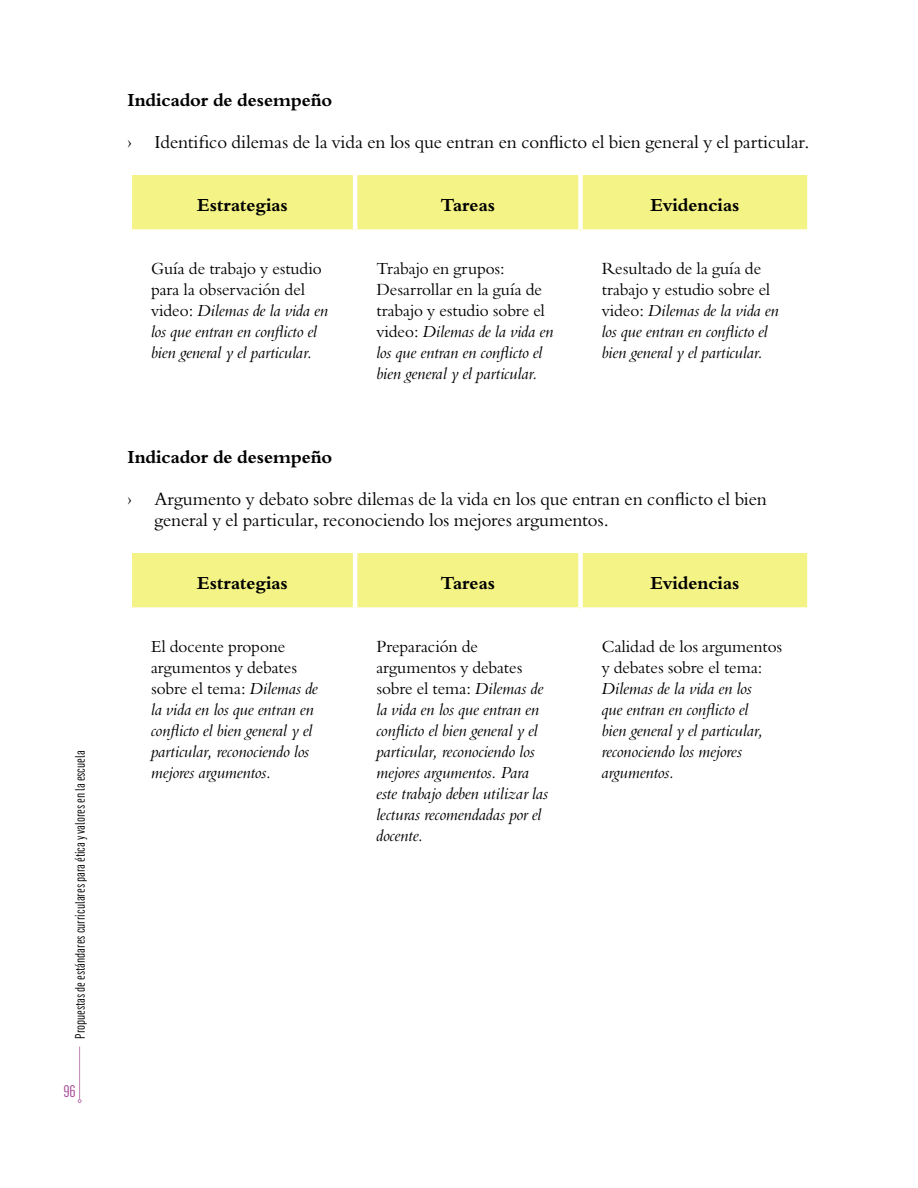
<style>
.page{position:relative;width:918px;height:1188px;background:#fff}
.page>*{position:absolute;margin:0;border:0;box-sizing:border-box;transform-origin:0 0}
.t1{font:18px/21px "Borgia Pro";letter-spacing:-.005em;color:#000}
.t2{font:700 18px "Borgia Pro";letter-spacing:-.005em;color:#000}
.t3{font:italic 16.5px/21px "Borgia Pro";letter-spacing:-.005em;color:#000}
.t4{font:16.5px/21px "Borgia Pro";letter-spacing:-.005em;color:#000}
.t5{font:16.5px "Flama Condensed";color:#a84d97}
.t6{font:13.5px "Flama Condensed";color:#000}
.s1{font-style:normal}
</style>
<div class="page">
<div style="left:132px;top:175px;width:675px;height:54px;background:#f4f385"></div>
<hr style="left:353px;top:175px;width:4px;height:54px;background:#fff">
<div style="left:578px;top:175px;width:5px;height:54px;background:#fff"></div>
<div style="left:132px;top:553px;width:675px;height:54px;background:#f4f385"></div>
<hr style="left:353px;top:553px;width:4px;height:54px;background:#fff">
<div style="left:578px;top:553px;width:5px;height:54px;background:#fff"></div>
<hr style="left:79px;top:1047px;width:1px;height:53px;background:#c282b6">
<p class="t6" style="left:72px;top:1039px;width:290px;rotate:-90deg">Propuestas de estándares curriculares para ética y valores en la escuela</p>
<p class="t5" style="left:63px;top:1081px;width:14px">96</p>
<p class="t2" style="left:128px;top:89px;width:206px">Indicador de desempeño</p>
<p class="t1" style="left:128px;top:132px;width:6px">›</p>
<p class="t1" style="left:155px;top:132px;width:656px">Identifico dilemas de la vida en los que entran en conflicto el bien general y el particular.</p>
<p class="t2" style="left:197px;top:194px;width:92px">Estrategias</p>
<p class="t2" style="left:441px;top:194px;width:56px">Tareas</p>
<p class="t2" style="left:651px;top:194px;width:90px">Evidencias</p>
<p class="t3" style="left:151px;top:259px;width:179px"><span class="s1">Guía de trabajo y estudio para la observación del video:</span> Dilemas de la vida en los que entran en conflicto el bien general y el particular.</p>
<p class="t3" style="left:376px;top:259px;width:179px"><span class="s1">Trabajo en grupos:<br>Desarrollar en la guía de trabajo y estudio sobre el video:</span> Dilemas de la vida en los que entran en conflicto el bien general y el particular.</p>
<p class="t3" style="left:602px;top:259px;width:179px"><span class="s1">Resultado de la guía de trabajo y estudio sobre el video:</span> Dilemas de la vida en los que entran en conflicto el bien general y el particular.</p>
<p class="t2" style="left:128px;top:446px;width:206px">Indicador de desempeño</p>
<p class="t1" style="left:128px;top:489px;width:6px">›</p>
<p class="t1" style="left:155px;top:489px;width:614px">Argumento y debato sobre dilemas de la vida en los que entran en conflicto el bien general y el particular, reconociendo los mejores argumentos.</p>
<p class="t2" style="left:197px;top:572px;width:92px">Estrategias</p>
<p class="t2" style="left:441px;top:572px;width:56px">Tareas</p>
<p class="t2" style="left:651px;top:572px;width:90px">Evidencias</p>
<p class="t3" style="left:151px;top:637px;width:169px"><span class="s1">El docente propone argumentos y debates sobre el tema:</span> Dilemas de la vida en los que entran en conflicto el bien general y el particular, reconociendo los mejores argumentos.</p>
<p class="t3" style="left:376px;top:637px;width:173px"><span class="s1">Preparación de argumentos y debates sobre el tema:</span> Dilemas de la vida en los que entran en conflicto el bien general y el particular, reconociendo los mejores argumentos. Para este trabajo deben utilizar las lecturas recomendadas por el docente.</p>
<p class="t4" style="left:602px;top:636px;width:182px">Calidad de los argumentos y debates sobre el tema:</p>
<p class="t3" style="left:602px;top:679px;width:163px">Dilemas de la vida en los que entran en conflicto el bien general y el particular, reconociendo los mejores argumentos.</p>
</div>
